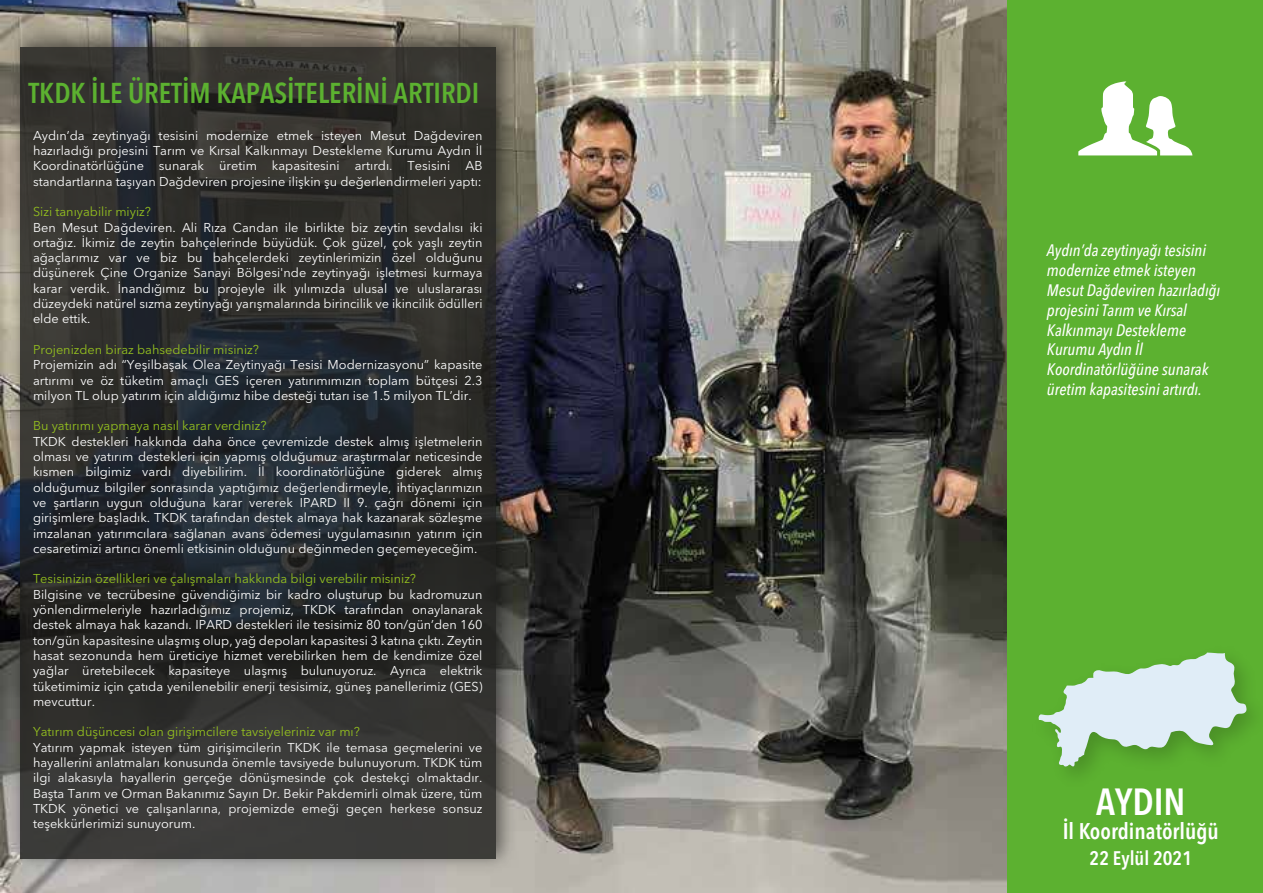
<style>
.page{position:relative;width:1263px;height:893px;background:#fff}
.page>*{position:absolute;margin:0;border:0;box-sizing:border-box;transform-origin:0 0}
.t1{font:600 condensed 37.5px "Avenir Next LT Pro";color:#fff}
.t2{font:600 condensed 28.5px "Avenir Next LT Pro";color:#5cb130}
.t3{font:600 condensed 22.5px "Avenir Next LT Pro";color:#fff}
.t4{font:600 condensed 19.5px "Avenir Next LT Pro";color:#fff}
.t5{font:italic 500 condensed 16.5px/19.8px "Avenir Next LT Pro";color:#fff}
.t6{font:12.75px/15.3px "Avenir Next LT Pro";color:#fff;text-align:justify}
.t7{font:12.75px "Avenir Next LT Pro";color:#95c11f}
</style>
<div class="page">
<img style="left:0;top:0;width:1008px;height:893px">
<div style="left:1008px;top:0;width:255px;height:893px;background:#5cb130"></div>
<svg style="left:1078px;top:81px;width:114px;height:74px"></svg>
<img style="left:1px;top:21px;width:522px;height:856px">
<svg style="left:20px;top:47px;width:476px;height:812px;background:#2d2e2d"></svg>
<img style="left:1066px;top:652px;width:187px;height:124px">
<svg style="left:1038px;top:653px;width:209px;height:114px"></svg>
<h2 class="t2" style="left:28px;top:75px;width:452px">TKDK İLE ÜRETİM KAPASİTELERİNİ ARTIRDI</h2>
<p class="t6" style="left:33px;top:128px;width:451px">Aydın’da zeytinyağı tesisini modernize etmek isteyen Mesut Dağdeviren hazırladığı projesini Tarım ve Kırsal Kalkınmayı Destekleme Kurumu Aydın İl Koordinatörlüğüne sunarak üretim kapasitesini artırdı. Tesisini AB standartlarına taşıyan Dağdeviren projesine ilişkin şu değerlendirmeleri yaptı:</p>
<p class="t7" style="left:33px;top:204px;width:119px">Sizi tanıyabilir miyiz?</p>
<p class="t6" style="left:33px;top:219px;width:451px">Ben Mesut Dağdeviren. Ali Rıza Candan ile birlikte biz zeytin sevdalısı iki ortağız. İkimiz de zeytin bahçelerinde büyüdük. Çok güzel, çok yaşlı zeytin ağaçlarımız var ve biz bu bahçelerdeki zeytinlerimizin özel olduğunu düşünerek Çine Organize Sanayi Bölgesi'nde zeytinyağı işletmesi kurmaya karar verdik. İnandığımız bu projeyle ilk yılımızda ulusal ve uluslararası düzeydeki natürel sızma zeytinyağı yarışmalarında birincilik ve ikincilik ödülleri elde ettik.</p>
<p class="t7" style="left:33px;top:342px;width:227px">Projenizden biraz bahsedebilir misiniz?</p>
<p class="t6" style="left:33px;top:357px;width:451px">Projemizin adı “Yeşilbaşak Olea Zeytinyağı Tesisi Modernizasyonu” kapasite artırımı ve öz tüketim amaçlı GES içeren yatırımımızın toplam bütçesi 2.3 milyon TL olup yatırım için aldığımız hibe desteği tutarı ise 1.5 milyon TL’dir.</p>
<p class="t7" style="left:33px;top:418px;width:235px">Bu yatırımı yapmaya nasıl karar verdiniz?</p>
<p class="t6" style="left:33px;top:434px;width:451px">TKDK destekleri hakkında daha önce çevremizde destek almış işletmelerin olması ve yatırım destekleri için yapmış olduğumuz araştırmalar neticesinde kısmen bilgimiz vardı diyebilirim. İl koordinatörlüğüne giderek almış olduğumuz bilgiler sonrasında yaptığımız değerlendirmeyle, ihtiyaçlarımızın ve şartların uygun olduğuna karar vererek IPARD II 9. çağrı dönemi için girişimlere başladık. TKDK tarafından destek almaya hak kazanarak sözleşme imzalanan yatırımcılara sağlanan avans ödemesi uygulamasının yatırım için cesaretimizi artırıcı önemli etkisinin olduğunu değinmeden geçemeyeceğim.</p>
<p class="t7" style="left:33px;top:571px;width:385px">Tesisinizin özellikleri ve çalışmaları hakkında bilgi verebilir misiniz?</p>
<p class="t6" style="left:33px;top:587px;width:451px">Bilgisine ve tecrübesine güvendiğimiz bir kadro oluşturup bu kadromuzun yönlendirmeleriyle hazırladığımız projemiz, TKDK tarafından onaylanarak destek almaya hak kazandı. IPARD destekleri ile tesisimiz 80 ton/gün’den 160 ton/gün kapasitesine ulaşmış olup, yağ depoları kapasitesi 3 katına çıktı. Zeytin hasat sezonunda hem üreticiye hizmet verebilirken hem de kendimize özel yağlar üretebilecek kapasiteye ulaşmış bulunuyoruz. Ayrıca elektrik tüketimimiz için çatıda yenilenebilir enerji tesisimiz, güneş panellerimiz (GES) mevcuttur.</p>
<p class="t7" style="left:33px;top:724px;width:328px">Yatırım düşüncesi olan girişimcilere tavsiyeleriniz var mı?</p>
<p class="t6" style="left:33px;top:740px;width:451px">Yatırım yapmak isteyen tüm girişimcilerin TKDK ile temasa geçmelerini ve hayallerini anlatmaları konusunda önemle tavsiyede bulunuyorum. TKDK tüm ilgi alakasıyla hayallerin gerçeğe dönüşmesinde çok destekçi olmaktadır.<br>Başta Tarım ve Orman Bakanımız Sayın Dr. Bekir Pakdemirli olmak üzere, tüm TKDK yönetici ve çalışanlarına, projemizde emeği geçen herkese sonsuz teşekkürlerimizi sunuyorum.</p>
<p class="t5" style="left:1047px;top:241px;width:175px">Aydın’da zeytinyağı tesisini modernize etmek isteyen<br>Mesut Dağdeviren hazırladığı projesini Tarım ve Kırsal<br>Kalkınmayı Destekleme<br>Kurumu Aydın İl<br>Koordinatörlüğüne sunarak üretim kapasitesini artırdı.</p>
<h1 class="t1" style="left:1096px;top:779px;width:91px">AYDIN</h1>
<h3 class="t3" style="left:1063px;top:818px;width:158px">İl Koordinatörlüğü</h3>
<h3 class="t4" style="left:1089px;top:846px;width:104px">22 Eylül 2021</h3>
</div>
